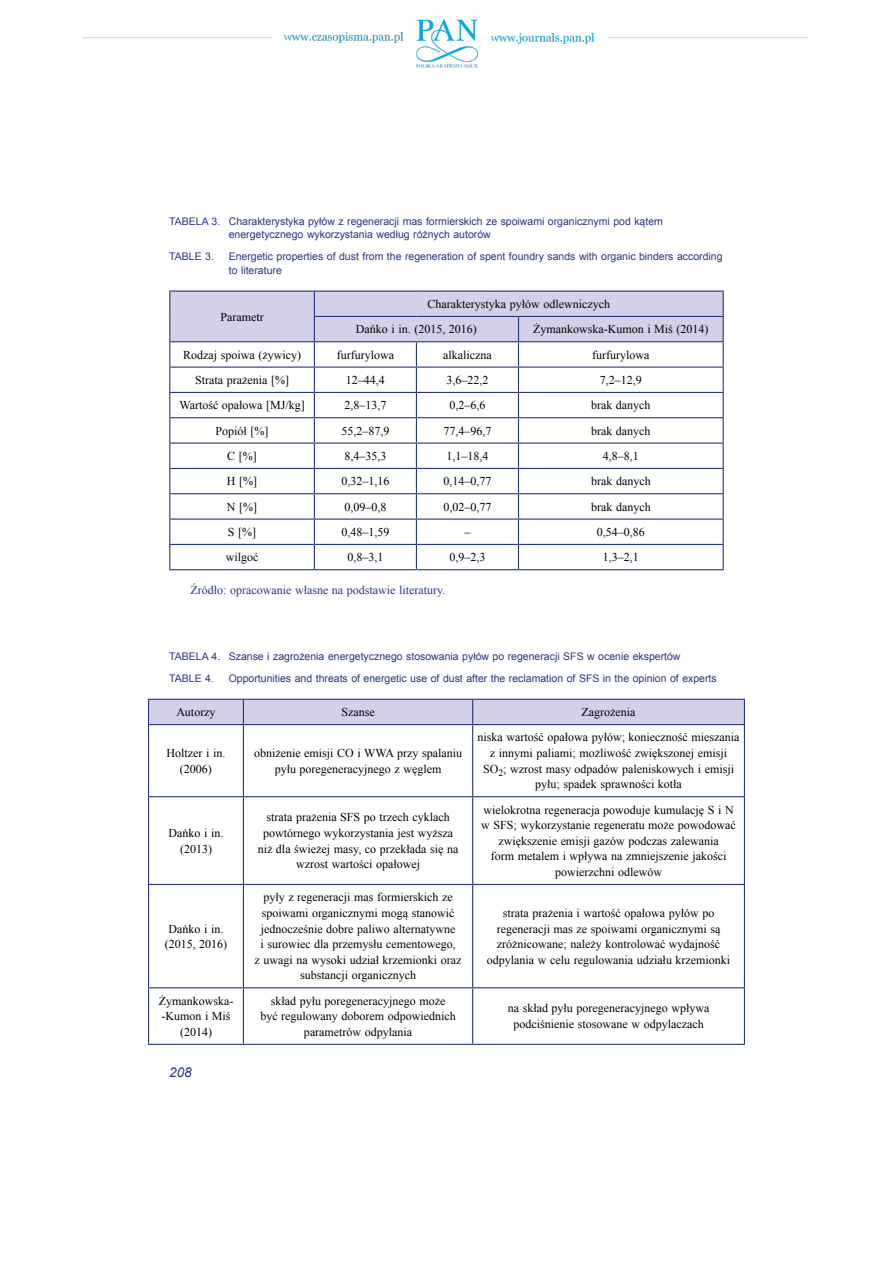
<style>
.page{position:relative;width:893px;height:1263px;background:#fff}
.page>*{position:absolute;margin:0;border:0;box-sizing:border-box;transform-origin:0 0}
.t1{font:italic 13.5px "Arial";color:#283583}
.t2{font:12px/15.6px "Times New Roman";color:#000;text-align:center}
.t3{font:12px "Times New Roman";color:#283583}
.t4{font:10.5px/13.5px "Arial";color:#283583}
</style>
<div class="page">
<img style="left:82px;top:19px;width:727px;height:49px">
<svg style="left:169px;top:291px;width:555px;height:278px"></svg>
<hr style="left:169px;top:569px;width:145px;height:1px;background:#283583">
<hr style="left:314px;top:569px;width:102px;height:1px;background:#283583">
<hr style="left:416px;top:569px;width:102px;height:1px;background:#283583">
<hr style="left:518px;top:569px;width:206px;height:1px;background:#283583">
<hr style="left:243px;top:725px;width:1px;height:71px;background:#283583">
<hr style="left:472px;top:725px;width:1px;height:71px;background:#283583">
<hr style="left:243px;top:797px;width:1px;height:87px;background:#283583">
<hr style="left:472px;top:797px;width:1px;height:87px;background:#283583">
<hr style="left:148px;top:884px;width:95px;height:1px;background:#283583">
<hr style="left:243px;top:884px;width:230px;height:1px;background:#283583">
<hr style="left:243px;top:885px;width:1px;height:102px;background:#283583">
<hr style="left:473px;top:884px;width:272px;height:1px;background:#283583">
<hr style="left:472px;top:885px;width:1px;height:102px;background:#283583">
<hr style="left:148px;top:987px;width:95px;height:1px;background:#283583">
<hr style="left:243px;top:987px;width:230px;height:1px;background:#283583">
<hr style="left:243px;top:988px;width:1px;height:56px;background:#283583">
<hr style="left:473px;top:987px;width:272px;height:1px;background:#283583">
<hr style="left:472px;top:988px;width:1px;height:56px;background:#283583">
<svg style="left:148px;top:699px;width:597px;height:26px"></svg>
<hr style="left:148px;top:725px;width:1px;height:71px;background:#283583">
<hr style="left:744px;top:725px;width:1px;height:71px;background:#283583">
<hr style="left:148px;top:796px;width:95px;height:1px;background:#283583">
<hr style="left:243px;top:796px;width:230px;height:1px;background:#283583">
<hr style="left:473px;top:796px;width:272px;height:1px;background:#283583">
<hr style="left:148px;top:797px;width:1px;height:87px;background:#283583">
<hr style="left:744px;top:797px;width:1px;height:87px;background:#283583">
<hr style="left:148px;top:885px;width:1px;height:102px;background:#283583">
<hr style="left:744px;top:885px;width:1px;height:102px;background:#283583">
<hr style="left:148px;top:988px;width:1px;height:56px;background:#283583">
<hr style="left:744px;top:988px;width:1px;height:56px;background:#283583">
<hr style="left:148px;top:1044px;width:95px;height:1px;background:#283583">
<hr style="left:243px;top:1044px;width:230px;height:1px;background:#283583">
<hr style="left:473px;top:1044px;width:272px;height:1px;background:#283583">
<p class="t4" style="left:229px;top:214px;width:436px;text-indent:-60px">TABELA 3. Charakterystyka pyłów z regeneracji mas formierskich ze spoiwami organicznymi pod kątem energetycznego wykorzystania według różnych autorów</p>
<p class="t4" style="left:169px;top:250px;width:46px">TABLE 3.</p>
<p class="t4" style="left:229px;top:250px;width:495px">Energetic properties of dust from the regeneration of spent foundry sands with organic binders according to literature</p>
<p class="t2" style="left:220px;top:309px;width:45px">Parametr</p>
<p class="t2" style="left:356px;top:291px;width:256px;line-height:25.3px;text-align:left;text-indent:72px">Charakterystyka pyłów odlewniczych<br>Dańko i in. (2015, 2016)</p>
<p class="t2" style="left:533px;top:321px;width:177px">Żymankowska-Kumon i Miś (2014)</p>
<p class="t2" style="left:183px;top:347px;width:119px">Rodzaj spoiwa (żywicy)</p>
<p class="t2" style="left:337px;top:347px;width:59px">furfurylowa</p>
<p class="t2" style="left:443px;top:347px;width:50px">alkaliczna</p>
<p class="t2" style="left:592px;top:347px;width:59px">furfurylowa</p>
<p class="t2" style="left:195px;top:372px;width:95px">Strata prażenia [%]</p>
<p class="t2" style="left:346px;top:372px;width:40px">12–44,4</p>
<p class="t2" style="left:446px;top:372px;width:43px">3,6–22,2</p>
<p class="t2" style="left:600px;top:372px;width:43px">7,2–12,9</p>
<p class="t2" style="left:179px;top:397px;width:127px">Wartość opałowa [MJ/kg]</p>
<p class="t2" style="left:344px;top:397px;width:43px">2,8–13,7</p>
<p class="t2" style="left:449px;top:397px;width:37px">0,2–6,6</p>
<p class="t2" style="left:591px;top:397px;width:61px">brak danych</p>
<p class="t2" style="left:216px;top:423px;width:54px">Popiół [%]</p>
<p class="t2" style="left:341px;top:423px;width:49px">55,2–87,9</p>
<p class="t2" style="left:443px;top:423px;width:49px">77,4–96,7</p>
<p class="t2" style="left:591px;top:423px;width:61px">brak danych</p>
<p class="t2" style="left:227px;top:448px;width:31px">C [%]</p>
<p class="t2" style="left:344px;top:448px;width:43px">8,4–35,3</p>
<p class="t2" style="left:446px;top:448px;width:43px">1,1–18,4</p>
<p class="t2" style="left:603px;top:448px;width:37px">4,8–8,1</p>
<p class="t2" style="left:227px;top:473px;width:32px">H [%]</p>
<p class="t2" style="left:341px;top:473px;width:49px">0,32–1,16</p>
<p class="t2" style="left:443px;top:473px;width:49px">0,14–0,77</p>
<p class="t2" style="left:591px;top:473px;width:61px">brak danych</p>
<p class="t2" style="left:227px;top:499px;width:32px">N [%]</p>
<p class="t2" style="left:344px;top:499px;width:43px">0,09–0,8</p>
<p class="t2" style="left:443px;top:499px;width:49px">0,02–0,77</p>
<p class="t2" style="left:591px;top:499px;width:61px">brak danych</p>
<p class="t2" style="left:228px;top:524px;width:30px">S [%]</p>
<p class="t2" style="left:341px;top:524px;width:49px">0,48–1,59</p>
<p class="t2" style="left:464px;top:524px;width:7px">–</p>
<p class="t2" style="left:597px;top:524px;width:49px">0,54–0,86</p>
<p class="t2" style="left:226px;top:549px;width:34px">wilgoć</p>
<p class="t2" style="left:347px;top:549px;width:37px">0,8–3,1</p>
<p class="t2" style="left:449px;top:549px;width:37px">0,9–2,3</p>
<p class="t2" style="left:603px;top:549px;width:37px">1,3–2,1</p>
<p class="t3" style="left:191px;top:582px;width:256px">Źródło: opracowanie własne na podstawie literatury.</p>
<p class="t4" style="left:169px;top:645px;width:513px;line-height:22px">TABELA 4. Szanse i zagrożenia energetycznego stosowania pyłów po regeneracji SFS w ocenie ekspertów<br>TABLE 4.</p>
<p class="t4" style="left:229px;top:671px;width:489px">Opportunities and threats of energetic use of dust after the reclamation of SFS in the opinion of experts</p>
<p class="t2" style="left:176px;top:704px;width:41px">Autorzy</p>
<p class="t2" style="left:341px;top:704px;width:35px">Szanse</p>
<p class="t2" style="left:582px;top:704px;width:55px">Zagrożenia</p>
<p class="t2" style="left:167px;top:745px;width:60px">Holtzer i in. (2006)</p>
<p class="t2" style="left:254px;top:745px;width:210px">obniżenie emisji CO i WWA przy spalaniu pyłu poregeneracyjnego z węglem</p>
<p class="t2" style="left:478px;top:729px;width:263px">niska wartość opałowa pyłów; konieczność mieszania z innymi paliami; możliwość zwiększonej emisji SO<sub>2</sub>; wzrost masy odpadów paleniskowych i emisji pyłu; spadek sprawności kotła</p>
<p class="t2" style="left:169px;top:825px;width:56px">Dańko i in. (2013)</p>
<p class="t2" style="left:165px;top:920px;width:64px">Dańko i in. (2015, 2016)</p>
<p class="t2" style="left:258px;top:809px;width:202px">strata prażenia SFS po trzech cyklach powtórnego wykorzystania jest wyższa niż dla świeżej masy, co przekłada się na wzrost wartości opałowej</p>
<p class="t2" style="left:481px;top:801px;width:256px">wielokrotna regeneracja powoduje kumulację S i N w SFS; wykorzystanie regeneratu może powodować zwiększenie emisji gazów podczas zalewania<br>form metalem i wpływa na zmniejszenie jakości powierzchni odlewów</p>
<p class="t2" style="left:255px;top:889px;width:208px">pyły z regeneracji mas formierskich ze spoiwami organicznymi mogą stanowić jednocześnie dobre paliwo alternatywne<br>i surowiec dla przemysłu cementowego,<br>z uwagi na wysoki udział krzemionki oraz substancji organicznych</p>
<p class="t2" style="left:487px;top:905px;width:245px">strata prażenia i wartość opałowa pyłów po regeneracji mas ze spoiwami organicznymi są zróżnicowane; należy kontrolować wydajność odpylania w celu regulowania udziału krzemionki</p>
<p class="t2" style="left:159px;top:993px;width:76px">Żymankowska--Kumon i Miś (2014)</p>
<p class="t2" style="left:260px;top:993px;width:197px">skład pyłu poregeneracyjnego może<br>być regulowany doborem odpowiednich parametrów odpylania</p>
<p class="t2" style="left:508px;top:1000px;width:203px">na skład pyłu poregeneracyjnego wpływa podciśnienie stosowane w odpylaczach</p>
<p class="t1" style="left:169px;top:1064px;width:24px">208</p>
</div>
